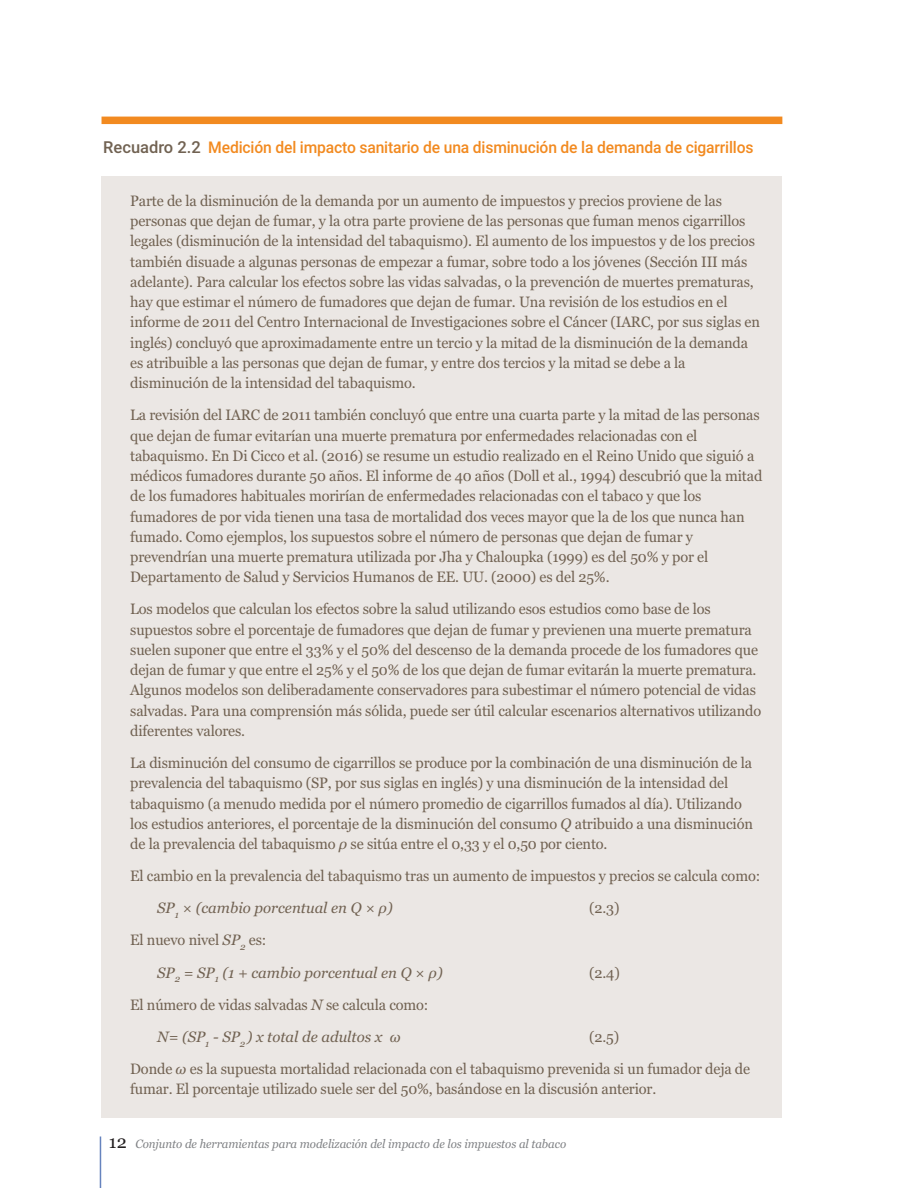
<style>
.page{position:relative;width:918px;height:1188px;background:#fff}
.page>*{position:absolute;margin:0;border:0;box-sizing:border-box;transform-origin:0 0}
.t1{font:500 16.2px "Roboto";letter-spacing:-.01em;color:#f28a20}
.t2{font:15px/20.2px "Georgia";letter-spacing:-.01em;color:#716252}
.t3{font:italic 15px/32.1px "Georgia";color:#716252}
.t4{font:italic 12px "Georgia";letter-spacing:-.005em;color:#808285;scale:.96 1}
.s1{font-size:16.5px;color:#716252}
.s2{font-style:italic}
.s3{font-style:normal}
.s4{font-style:normal;font-size:18px;color:#231f20}
</style>
<div class="page">
<hr style="left:100px;top:1136px;width:1px;height:52px;background:#6683be">
<div style="left:102px;top:176px;width:680px;height:941px;background:#ebe7e4"></div>
<div style="left:102px;top:117px;width:680px;height:7px;background:#f28a20"></div>
<p class="t1" style="left:103px;top:138px;width:652px"><span class="s1">Recuadro 2.2</span> Medición del impacto sanitario de una disminución de la demanda de cigarrillos</p>
<p class="t2" style="left:130px;top:191px;width:631px">Parte de la disminución de la demanda por un aumento de impuestos y precios proviene de las personas que dejan de fumar, y la otra parte proviene de las personas que fuman menos cigarrillos legales (disminución de la intensidad del tabaquismo). El aumento de los impuestos y de los precios también disuade a algunas personas de empezar a fumar, sobre todo a los jóvenes (Sección III más adelante). Para calcular los efectos sobre las vidas salvadas, o la prevención de muertes prematuras, hay que estimar el número de fumadores que dejan de fumar. Una revisión de los estudios en el informe de 2011 del Centro Internacional de Investigaciones sobre el Cáncer (IARC, por sus siglas en inglés) concluyó que aproximadamente entre un tercio y la mitad de la disminución de la demanda es atribuible a las personas que dejan de fumar, y entre dos tercios y la mitad se debe a la disminución de la intensidad del tabaquismo.</p>
<p class="t2" style="left:130px;top:405px;width:634px">La revisión del IARC de 2011 también concluyó que entre una cuarta parte y la mitad de las personas que dejan de fumar evitarían una muerte prematura por enfermedades relacionadas con el tabaquismo. En Di Cicco et al. (2016) se resume un estudio realizado en el Reino Unido que siguió a médicos fumadores durante 50 años. El informe de 40 años (Doll et al., 1994) descubrió que la mitad de los fumadores habituales morirían de enfermedades relacionadas con el tabaco y que los fumadores de por vida tienen una tasa de mortalidad dos veces mayor que la de los que nunca han fumado. Como ejemplos, los supuestos sobre el número de personas que dejan de fumar y prevendrían una muerte prematura utilizada por Jha y Chaloupka (1999) es del 50% y por el Departamento de Salud y Servicios Humanos de EE. UU. (2000) es del 25%.</p>
<p class="t2" style="left:130px;top:599px;width:633px">Los modelos que calculan los efectos sobre la salud utilizando esos estudios como base de los supuestos sobre el porcentaje de fumadores que dejan de fumar y previenen una muerte prematura suelen suponer que entre el 33% y el 50% del descenso de la demanda procede de los fumadores que dejan de fumar y que entre el 25% y el 50% de los que dejan de fumar evitarán la muerte prematura.<br>Algunos modelos son deliberadamente conservadores para subestimar el número potencial de vidas salvadas. Para una comprensión más sólida, puede ser útil calcular escenarios alternativos utilizando diferentes valores.</p>
<p class="t2" style="left:130px;top:753px;width:624px">La disminución del consumo de cigarrillos se produce por la combinación de una disminución de la prevalencia del tabaquismo (SP, por sus siglas en inglés) y una disminución de la intensidad del tabaquismo (a menudo medida por el número promedio de cigarrillos fumados al día). Utilizando los estudios anteriores, el porcentaje de la disminución del consumo <span class="s2">Q</span> atribuido a una disminución de la prevalencia del tabaquismo <span class="s2">ρ</span> se sitúa entre el 0,33 y el 0,50 por ciento.</p>
<p class="t2" style="left:157px;top:860px;width:605px;line-height:32.1px;text-indent:-27px">El cambio en la prevalencia del tabaquismo tras un aumento de impuestos y precios se calcula como:<br><span class="s2">SP</span><sub>1</sub> <span class="s2">× (cambio porcentual en Q × ρ)</span></p>
<p class="t2" style="left:589px;top:898px;width:32px">(2.3)</p>
<p class="t3" style="left:157px;top:924px;width:287px;text-indent:-27px"><span class="s3">El nuevo nivel</span> SP<sub>2</sub> <span class="s3">es:<br></span>SP<sub>2</sub> = SP<sub>1</sub> (1 + cambio porcentual en Q × ρ)</p>
<p class="t2" style="left:589px;top:962px;width:32px">(2.4)</p>
<p class="t2" style="left:130px;top:988px;width:300px;line-height:32.1px;text-align:center">El número de vidas salvadas <span class="s2">N</span> se calcula como:<br><span class="s2">N= (SP</span><sub>1</sub> <span class="s2">- SP</span><sub>2</sub> <span class="s2">) x total de adultos x ω</span></p>
<p class="t2" style="left:130px;top:1021px;width:621px;line-height:32.1px;text-indent:459px">(2.5)<br>Donde <span class="s2">ω</span> es la supuesta mortalidad relacionada con el tabaquismo prevenida si un fumador deja de</p>
<p class="t2" style="left:130px;top:1079px;width:528px">fumar. El porcentaje utilizado suele ser del 50%, basándose en la discusión anterior.</p>
<p class="t4" style="left:109px;top:1137px;width:478px"><span class="s4">12</span> Conjunto de herramientas para modelización del impacto de los impuestos al tabaco</p>
</div>
